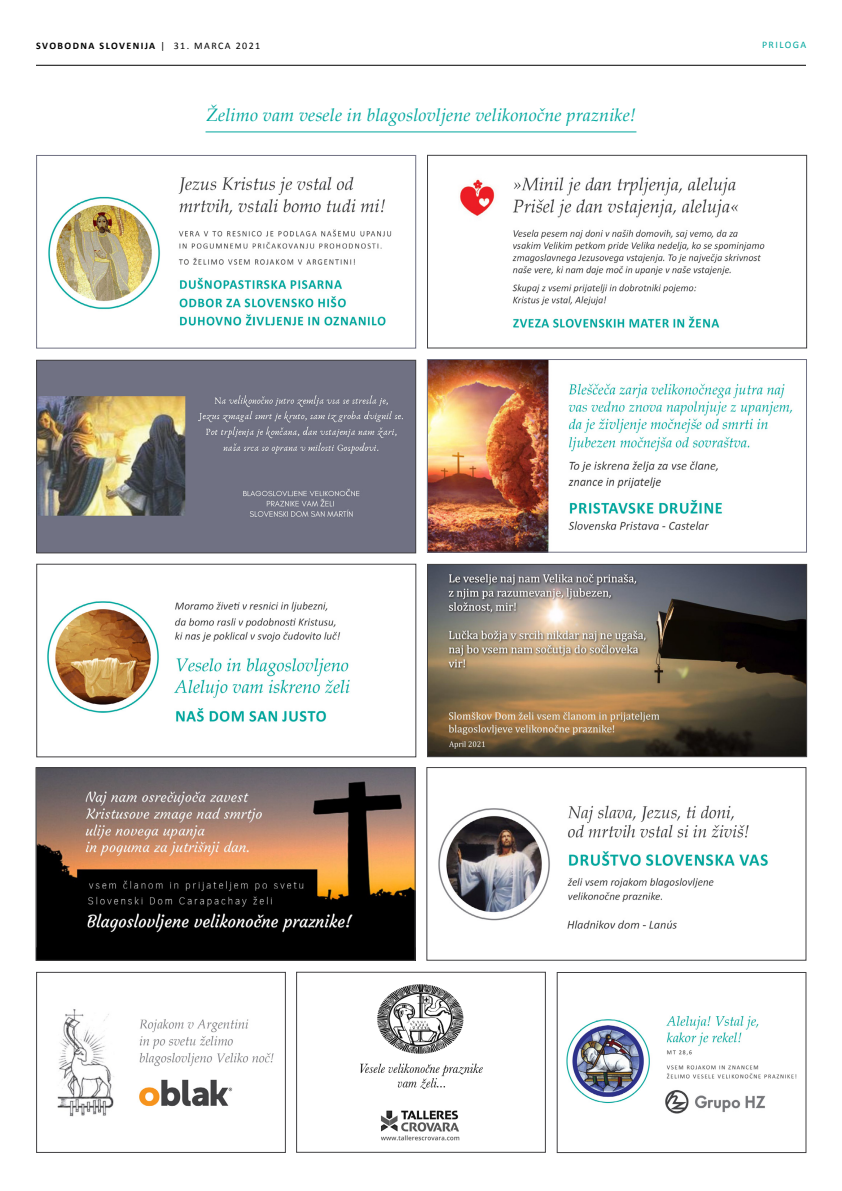
<style>
.page{position:relative;width:842px;height:1191px;background:#fff}
.page>*{position:absolute;margin:0;border:0;box-sizing:border-box;transform-origin:0 0}
.t1{font:italic 18px "Book Antiqua";letter-spacing:.01em;color:#00a79e}
.t2{font:700 10px "Calibri";letter-spacing:.14em;color:#000}
.t3{font:10px "Calibri";letter-spacing:.14em;color:#00a79e}
.s1{font-weight:400}
</style>
<div class="page">
<hr style="left:36px;top:65px;width:770px;height:1px;background:#000">
<hr style="left:206px;top:132px;width:430px;height:1px;background:#00a79e">
<img style="left:38px;top:362px;width:376px;height:189px">
<div style="left:36px;top:360px;width:380px;height:193px;border:1px solid #414042"></div>
<img style="left:429px;top:361px;width:364px;height:189px">
<div style="left:427px;top:359px;width:380px;height:193px;border:1px solid #707183"></div>
<img style="left:48px;top:176px;width:344px;height:150px">
<div style="left:36px;top:155px;width:380px;height:193px;border:1px solid #707183"></div>
<img style="left:459px;top:177px;width:306px;height:151px">
<div style="left:427px;top:155px;width:380px;height:193px;border:1px solid #414042"></div>
<img style="left:38px;top:769px;width:375px;height:189px">
<div style="left:36px;top:767px;width:379px;height:193px;border:1px solid #414042"></div>
<img style="left:47px;top:601px;width:303px;height:121px">
<div style="left:37px;top:564px;width:379px;height:193px;border:1px solid #414042"></div>
<img style="left:438px;top:805px;width:330px;height:124px">
<div style="left:427px;top:767px;width:379px;height:193px;border:1px solid #414042"></div>
<img style="left:57px;top:1009px;width:217px;height:108px">
<div style="left:36px;top:972px;width:249px;height:180px;border:1px solid #414042"></div>
<img style="left:360px;top:984px;width:123px;height:157px">
<div style="left:296px;top:972px;width:249px;height:180px;border:1px solid #414042"></div>
<img style="left:566px;top:1015px;width:231px;height:99px">
<div style="left:557px;top:972px;width:249px;height:180px;border:1px solid #414042"></div>
<img style="left:429px;top:566px;width:376px;height:189px">
<div style="left:427px;top:564px;width:380px;height:193px;border:1px solid #414042"></div>
<p class="t2" style="left:36px;top:39px;width:225px">SVOBODNA SLOVENIJA <span class="s1">| 31. MARCA 2021</span></p>
<p class="t3" style="left:762px;top:39px;width:46px">PRILOGA</p>
<p class="t1" style="left:206px;top:102px;width:431px">Želimo vam vesele in blagoslovljene velikonočne praznike!</p>
</div>
